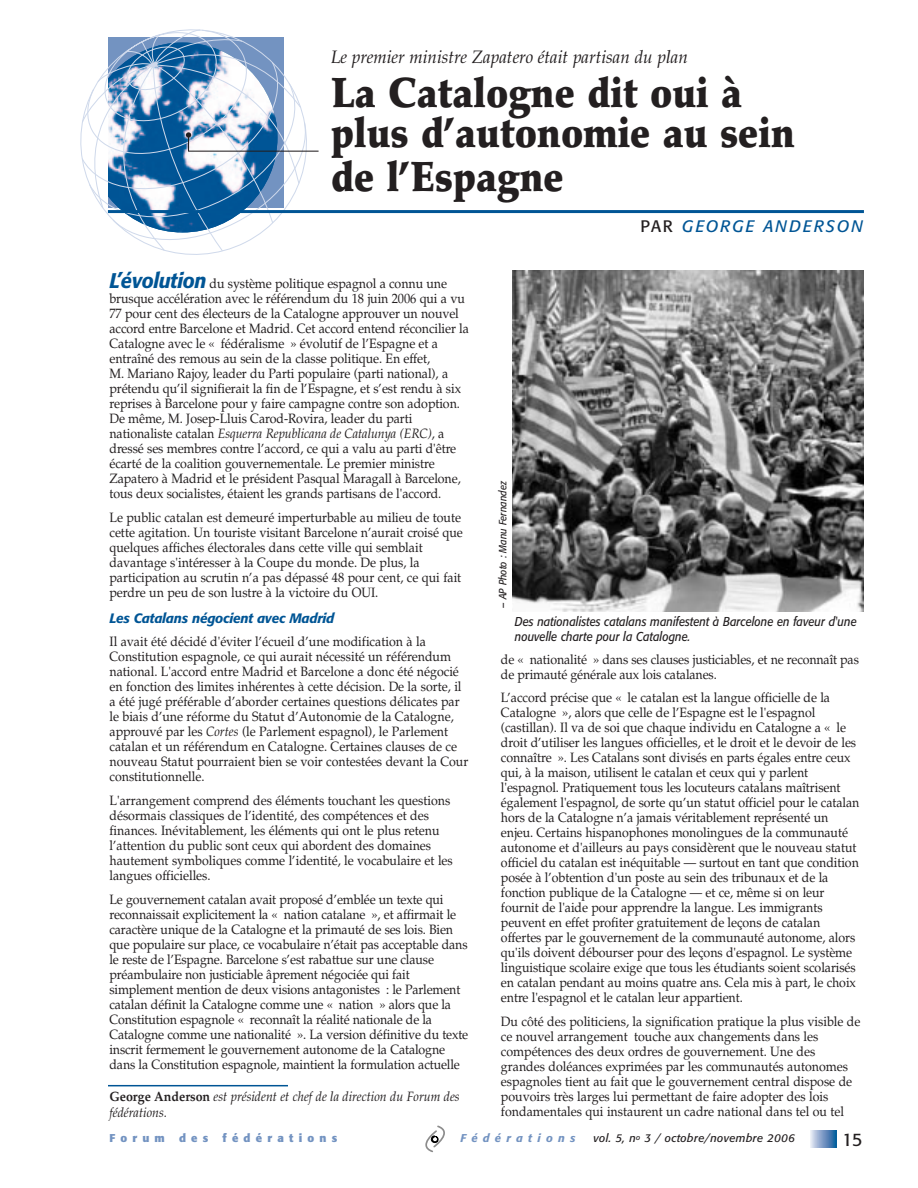
<style>
.page{position:relative;width:918px;height:1188px;background:#fff}
.page>*{position:absolute;margin:0;border:0;box-sizing:border-box;transform-origin:0 0}
.t1{font:900 42px/42px "Palatino";color:#231f20;scale:.9 1}
.t2{font:italic 18px "Palatino";color:#231f20;scale:.95 1}
.t3{font:18px "Formata";color:#231f20}
.t4{font:italic 16.5px "Formata";letter-spacing:.115em;color:#005595}
.t5{font:13.5px/15px "Palatino";letter-spacing:-.005em;color:#231f20;scale:.92 1}
.t6{font:italic 13.5px/15.8px "Palatino";color:#231f20;scale:.92 1}
.t7{font:italic 500 13.5px "Formata";letter-spacing:-.02em;color:#005595}
.t8{font:italic 12.75px/15px "Formata";color:#231f20;scale:.88 1}
.t9{font:italic 11.25px "Formata";letter-spacing:.03em;color:#231f20}
.t10{font:700 11.25px "Formata";letter-spacing:.465em;color:#7393c1}
.t11{font:italic 500 11.25px "Formata";letter-spacing:.465em;color:#7393c1}
.t12{font:italic 10.5px "Formata";color:#231f20;scale:.9 1}
.s1{font-family:"Formata";font-weight:500;font-style:italic;font-size:21px;color:#005595}
.s2{font-style:italic}
.s3{font-weight:700;font-style:normal}
.s4{font-style:normal;color:#231f20}
</style>
<div class="page">
<svg style="left:810px;top:1130px;width:27px;height:17px"></svg>
<svg style="left:425px;top:1125px;width:20px;height:28px"></svg>
<img style="left:512px;top:270px;width:352px;height:342px">
<hr style="left:108px;top:1085px;width:180px;height:1px;background:#005595">
<svg style="left:80px;top:29px;width:221px;height:223px"></svg>
<svg style="left:186px;top:132px;width:5px;height:19px"></svg>
<hr style="left:188px;top:151px;width:131px;height:1px;background:#231f20">
<hr style="left:108px;top:210px;width:756px;height:3px;background:#005595">
<h2 class="t2" style="left:331px;top:50px;width:377px">Le premier ministre Zapatero était partisan du plan</h2>
<h1 class="t1" style="left:331px;top:76px;width:517px">La Catalogne dit oui à plus d’autonomie au sein de l’Espagne</h1>
<p class="t5" style="left:109px;top:278px;width:392px"><span class="s1">L’évolution</span> du système politique espagnol a connu une brusque accélération avec le référendum du 18 juin 2006 qui a vu 77 pour cent des électeurs de la Catalogne approuver un nouvel accord entre Barcelone et Madrid. Cet accord entend réconcilier la Catalogne avec le « fédéralisme » évolutif de l’Espagne et a entraîné des remous au sein de la classe politique. En effet,<br>M. Mariano Rajoy, leader du Parti populaire (parti national), a prétendu qu’il signifierait la fin de l’Espagne, et s’est rendu à six reprises à Barcelone pour y faire campagne contre son adoption.<br>De même, M. Josep-Lluis Carod-Rovira, leader du parti nationaliste catalan <span class="s2">Esquerra Republicana de Catalunya (ERC)</span>, a dressé ses membres contre l’accord, ce qui a valu au parti d'être écarté de la coalition gouvernementale. Le premier ministre Zapatero à Madrid et le président Pasqual Maragall à Barcelone, tous deux socialistes, étaient les grands partisans de l'accord.</p>
<p class="t5" style="left:109px;top:511px;width:386px">Le public catalan est demeuré imperturbable au milieu de toute cette agitation. Un touriste visitant Barcelone n’aurait croisé que quelques affiches électorales dans cette ville qui semblait davantage s'intéresser à la Coupe du monde. De plus, la participation au scrutin n’a pas dépassé 48 pour cent, ce qui fait perdre un peu de son lustre à la victoire du OUI.</p>
<p class="t7" style="left:110px;top:612px;width:226px">Les Catalans négocient avec Madrid</p>
<p class="t5" style="left:110px;top:636px;width:392px">Il avait été décidé d'éviter l’écueil d’une modification à la Constitution espagnole, ce qui aurait nécessité un référendum national. L'accord entre Madrid et Barcelone a donc été négocié en fonction des limites inhérentes à cette décision. De la sorte, il a été jugé préférable d’aborder certaines questions délicates par le biais d’une réforme du Statut d’Autonomie de la Catalogne, approuvé par les <span class="s2">Cortes</span> (le Parlement espagnol), le Parlement catalan et un référendum en Catalogne. Certaines clauses de ce nouveau Statut pourraient bien se voir contestées devant la Cour constitutionnelle.</p>
<p class="t5" style="left:110px;top:794px;width:375px">L'arrangement comprend des éléments touchant les questions désormais classiques de l’identité, des compétences et des finances. Inévitablement, les éléments qui ont le plus retenu l’attention du public sont ceux qui abordent des domaines hautement symboliques comme l’identité, le vocabulaire et les langues officielles.</p>
<p class="t5" style="left:110px;top:893px;width:391px">Le gouvernement catalan avait proposé d’emblée un texte qui reconnaissait explicitement la « nation catalane », et affirmait le caractère unique de la Catalogne et la primauté de ses lois. Bien que populaire sur place, ce vocabulaire n’était pas acceptable dans le reste de l’Espagne. Barcelone s’est rabattue sur une clause préambulaire non justiciable âprement négociée qui fait simplement mention de deux visions antagonistes : le Parlement catalan définit la Catalogne comme une « nation » alors que la Constitution espagnole « reconnaît la réalité nationale de la Catalogne comme une nationalité ». La version définitive du texte inscrit fermement le gouvernement autonome de la Catalogne dans la Constitution espagnole, maintient la formulation actuelle</p>
<p class="t6" style="left:110px;top:1090px;width:382px"><span class="s3">George Anderson</span> est président et chef de la direction du Forum des fédérations.</p>
<p class="t4" style="left:641px;top:219px;width:224px"><span class="s4">PAR</span> GEORGE ANDERSON</p>
<p class="t12" style="left:498px;top:608px;width:144px;rotate:-90deg">– AP Photo : Manu Fernandez</p>
<p class="t8" style="left:515px;top:615px;width:390px">Des nationalistes catalans manifestent à Barcelone en faveur d'une nouvelle charte pour la Catalogne.</p>
<p class="t5" style="left:501px;top:653px;width:391px">de « nationalité » dans ses clauses justiciables, et ne reconnaît pas de primauté générale aux lois catalanes.</p>
<p class="t5" style="left:501px;top:692px;width:391px">L’accord précise que « le catalan est la langue officielle de la Catalogne », alors que celle de l’Espagne est le l'espagnol (castillan). Il va de soi que chaque individu en Catalogne a « le droit d’utiliser les langues officielles, et le droit et le devoir de les connaître ». Les Catalans sont divisés en parts égales entre ceux qui, à la maison, utilisent le catalan et ceux qui y parlent l'espagnol. Pratiquement tous les locuteurs catalans maîtrisent également l'espagnol, de sorte qu’un statut officiel pour le catalan hors de la Catalogne n’a jamais véritablement représenté un enjeu. Certains hispanophones monolingues de la communauté autonome et d'ailleurs au pays considèrent que le nouveau statut officiel du catalan est inéquitable — surtout en tant que condition posée à l’obtention d'un poste au sein des tribunaux et de la fonction publique de la Catalogne — et ce, même si on leur fournit de l'aide pour apprendre la langue. Les immigrants peuvent en effet profiter gratuitement de leçons de catalan offertes par le gouvernement de la communauté autonome, alors qu'ils doivent débourser pour des leçons d'espagnol. Le système linguistique scolaire exige que tous les étudiants soient scolarisés en catalan pendant au moins quatre ans. Cela mis à part, le choix entre l'espagnol et le catalan leur appartient.</p>
<p class="t5" style="left:501px;top:1015px;width:392px">Du côté des politiciens, la signification pratique la plus visible de ce nouvel arrangement touche aux changements dans les compétences des deux ordres de gouvernement. Une des grandes doléances exprimées par les communautés autonomes espagnoles tient au fait que le gouvernement central dispose de pouvoirs très larges lui permettant de faire adopter des lois fondamentales qui instaurent un cadre national dans tel ou tel</p>
<p class="t10" style="left:110px;top:1133px;width:57px">Forum</p>
<p class="t10" style="left:179px;top:1133px;width:31px">des</p>
<p class="t10" style="left:223px;top:1133px;width:116px">fédérations</p>
<p class="t11" style="left:461px;top:1133px;width:116px">Fédérations</p>
<p class="t9" style="left:593px;top:1133px;width:203px">vol. 5, n<sup>o</sup> 3 / octobre/novembre 2006</p>
<h2 class="t3" style="left:842px;top:1132px;width:22px">15</h2>
</div>
